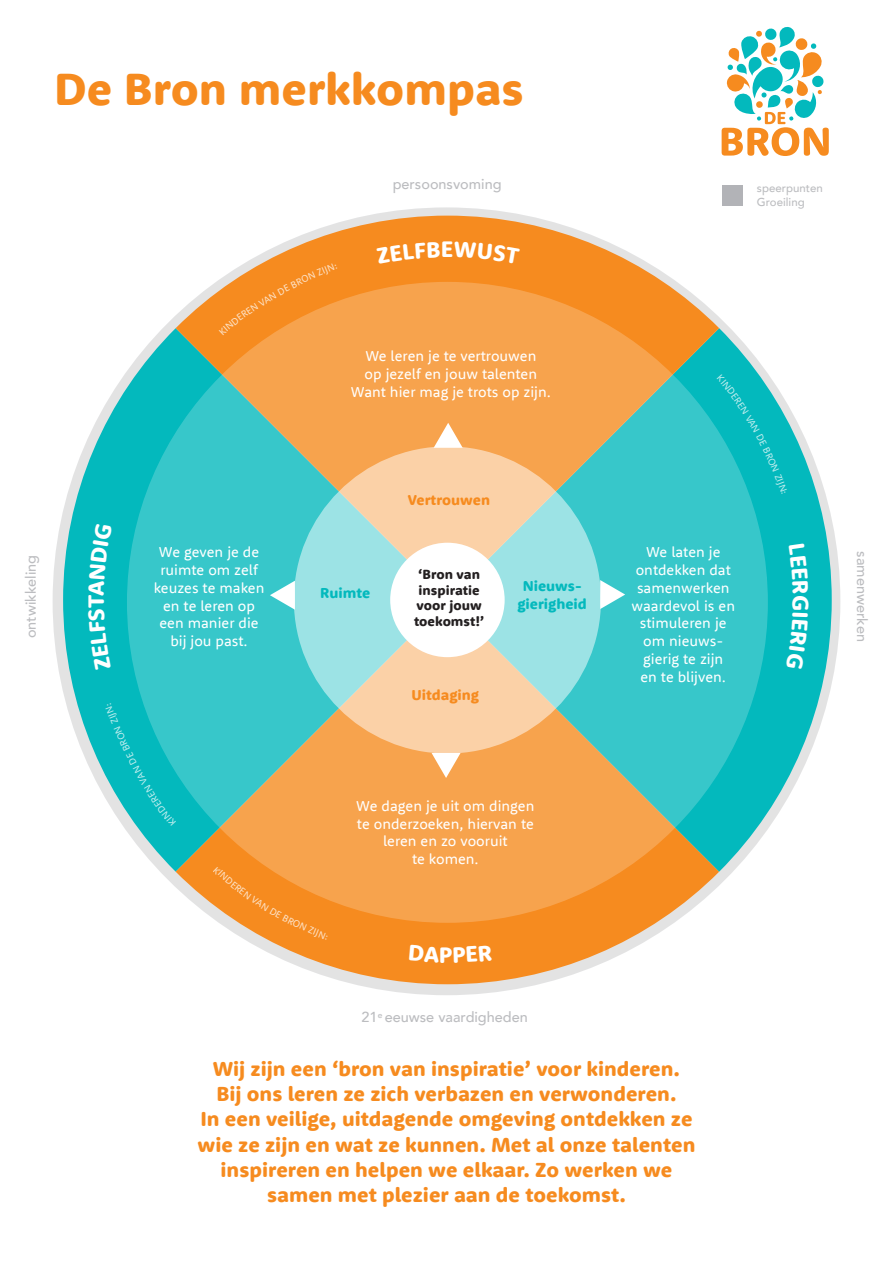
<style>
.page{position:relative;width:893px;height:1263px;background:#fff}
.page>*{position:absolute;margin:0;border:0;box-sizing:border-box;transform-origin:0 0}
.t1{font:800 46.5px "Rooney Sans";color:#f68b1f}
.Basisalinea{font:800 23.25px "Rooney Sans";color:#fff}
.t2{font:800 21px/25.2px "Rooney Sans";color:#f68b1f;text-align:center}
.Basisalinea-2{font:14.85px/17.9px "Rooney Sans";color:#fff;text-align:center}
.Basisalinea-3{font:800 14.85px/17.9px "Rooney Sans";color:#03b9bd;text-align:center}
.Basisalinea-4{font:800 14.85px "Rooney Sans";color:#f68b1f}
.Basisalinea-5{font:500 14.4px "Avenir";color:#bcbdc0}
.Basisalinea-6{font:800 13.8px "Rooney Sans";color:#231f20}
.Basisalinea-7{font:500 11.4px "Avenir";color:#bcbdc0}
</style>
<div class="page">
<svg style="left:63px;top:328px;width:113px;height:544px;fill:#03b9bd"></svg>
<svg style="left:176px;top:774px;width:543px;height:210px;fill:#f68b1f"></svg>
<svg style="left:622px;top:328px;width:210px;height:544px;fill:#03b9bd"></svg>
<svg style="left:176px;top:216px;width:543px;height:215px;fill:#f68b1f"></svg>
<svg style="left:127px;top:282px;width:641px;height:641px;background:#97b58b"></svg>
<svg style="left:294px;top:446px;width:307px;height:307px;background:#cbd9c5"></svg>
<svg style="left:434px;top:423px;width:29px;height:25px"></svg>
<svg style="left:432px;top:753px;width:29px;height:25px"></svg>
<svg style="left:600px;top:580px;width:25px;height:29px"></svg>
<svg style="left:270px;top:581px;width:25px;height:29px"></svg>
<div style="left:390px;top:543px;width:115px;height:114px;background:#fff;border-radius:50%"></div>
<svg style="left:722px;top:27px;width:107px;height:129px"></svg>
<div style="left:722px;top:186px;width:21px;height:20px;background:#b2b3b7"></div>
<svg style="left:88px;top:609px;width:23px;height:62px"></svg>
<div style="left:88px;top:523px;width:24px;height:73px;background:#03b9bd"></div>
<svg style="left:376px;top:242px;width:64px;height:22px"></svg>
<svg style="left:454px;top:242px;width:66px;height:22px"></svg>
<div style="left:786px;top:544px;width:23px;height:125px;background:#03b9bd"></div>
<svg style="left:409px;top:945px;width:30px;height:18px"></svg>
<svg style="left:453px;top:945px;width:39px;height:18px"></svg>
<svg style="left:219px;top:263px;width:118px;height:72px;background:#f59533"></svg>
<svg style="left:214px;top:866px;width:114px;height:74px;background:#f5983b"></svg>
<svg style="left:717px;top:374px;width:70px;height:120px;background:#1bbec2"></svg>
<svg style="left:105px;top:703px;width:71px;height:123px;background:#1ebfc3"></svg>
<p class="t1" style="left:54px;top:59px;width:471px">De Bron merkkompas</p>
<p class="Basisalinea-5" style="left:393px;top:171px;width:110px">persoonsvoming</p>
<p class="Basisalinea-7" style="left:757px;top:178px;width:67px">speerpunten</p>
<p class="Basisalinea-7" style="left:757px;top:192px;width:49px">Groeiling</p>
<p class="Basisalinea" style="left:441px;top:234px;width:14px">E</p>
<p class="Basisalinea-2" style="left:351px;top:347px;width:202px">We leren je te vertrouwen<br>op jezelf en jouw talenten<br>Want hier mag je trots op zijn.</p>
<p class="Basisalinea-5" style="left:18px;top:638px;width:85px;rotate:-90deg">ontwikkeling</p>
<p class="Basisalinea" style="left:81px;top:608px;width:15px;rotate:-90deg">T</p>
<p class="Basisalinea-2" style="left:154px;top:542px;width:112px">We geven je de ruimte om zelf keuzes te maken</p>
<p class="Basisalinea-2" style="left:159px;top:596px;width:101px">en te leren op een manier die bij jou past.</p>
<p class="Basisalinea-3" style="left:320px;top:583px;width:52px">Ruimte</p>
<p class="Basisalinea-4" style="left:408px;top:490px;width:84px">Vertrouwen</p>
<p class="Basisalinea-6" style="left:418px;top:565px;width:63px">‘Bron van</p>
<p class="Basisalinea-6" style="left:419px;top:581px;width:63px">inspiratie</p>
<p class="Basisalinea-6" style="left:417px;top:596px;width:67px">voor jouw</p>
<p class="Basisalinea-6" style="left:414px;top:612px;width:72px">toekomst!’</p>
<p class="Basisalinea-4" style="left:411px;top:685px;width:69px">Uitdaging</p>
<p class="Basisalinea-3" style="left:517px;top:577px;width:71px">Nieuws&shy;gierigheid</p>
<p class="Basisalinea-2" style="left:636px;top:542px;width:97px">We laten je ontdekken dat</p>
<p class="Basisalinea-2" style="left:637px;top:578px;width:94px">samenwerken</p>
<p class="Basisalinea-2" style="left:631px;top:596px;width:105px">waardevol is en stimuleren je om nieuws&shy;gierig te zijn<br>en te blijven.</p>
<p class="Basisalinea-5" style="left:875px;top:551px;width:92px;rotate:90deg">samenwerken</p>
<p class="Basisalinea-2" style="left:356px;top:796px;width:180px">We dagen je uit om dingen te onderzoeken, hiervan te leren en zo vooruit<br>te komen.</p>
<p class="Basisalinea" style="left:439px;top:939px;width:15px">P</p>
<p class="Basisalinea-5" style="left:362px;top:1005px;width:168px">21<sup>e</sup> eeuwse vaardigheden</p>
<p class="t2" style="left:213px;top:1055px;width:469px">Wij zijn een ‘bron van inspiratie’ voor kinderen.</p>
<p class="t2" style="left:216px;top:1081px;width:462px">Bij ons leren ze zich verbazen en verwonderen.</p>
<p class="t2" style="left:198px;top:1106px;width:499px">In een veilige, uitdagende omgeving ontdekken ze wie ze zijn en wat ze kunnen. Met al onze talenten inspireren en helpen we elkaar. Zo werken we samen met plezier aan de toekomst.</p>
</div>
